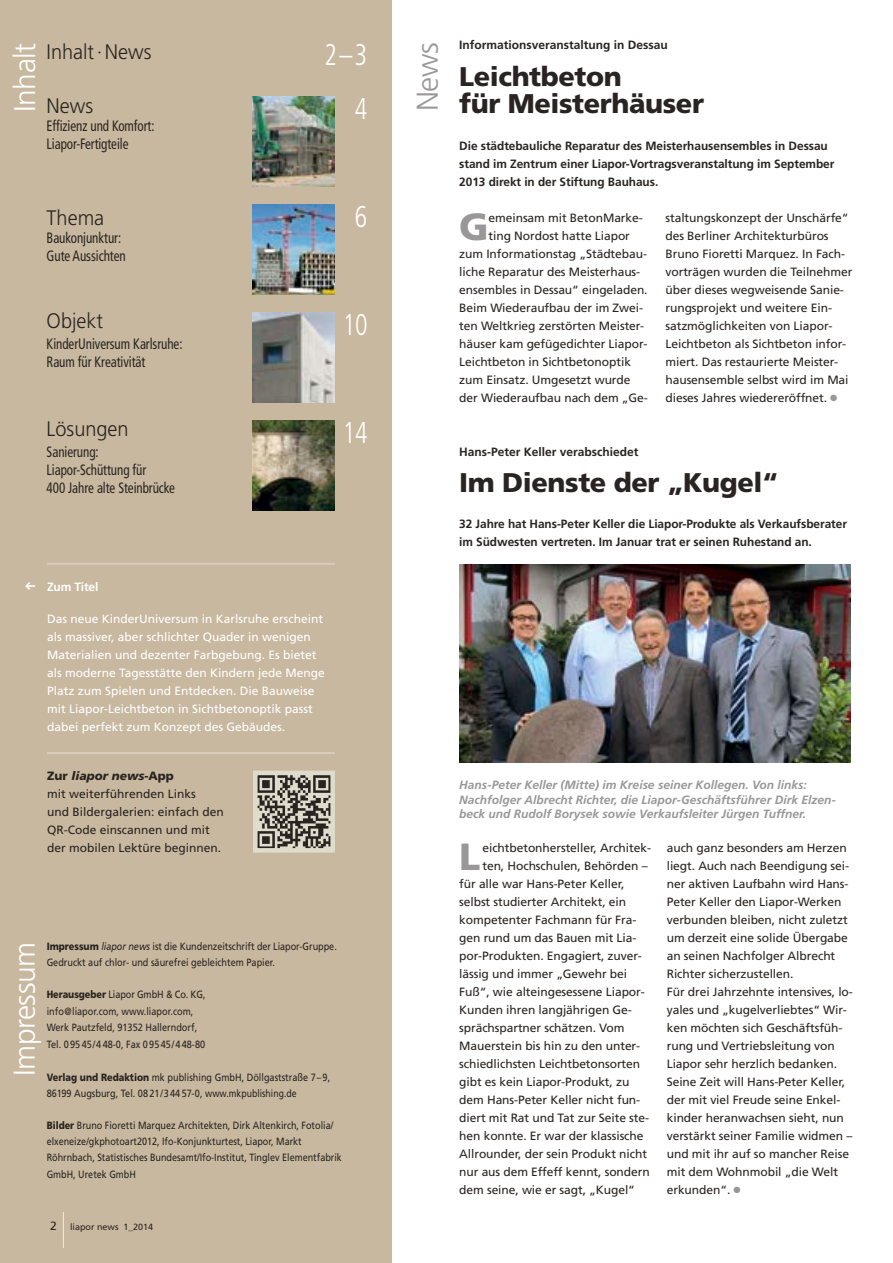
<style>
.page{position:relative;width:893px;height:1263px;background:#fff}
.page>*{position:absolute;margin:0;border:0;box-sizing:border-box;transform-origin:0 0}
.t1{font:900 37.8px "Frutiger";color:#999797}
.t2{font:300 30px "Frutiger";letter-spacing:-.015em;color:#fff}
.t3{font:300 condensed 30px "Frutiger";color:#fff;scale:.87 1}
.t4{font:300 30px "Frutiger";color:#999797}
.t5{font:900 27px/27px "Frutiger";letter-spacing:-.015em;color:#292421}
.t6{font:300 21px "Frutiger";color:#292421;scale:.95 1}
.t7{font:condensed 15px/18px "Frutiger";letter-spacing:-.005em;color:#292421;scale:.87 1}
.t8{font:12px/18px "Frutiger";letter-spacing:-.005em;color:#292421}
.t9{font:700 12px/18px "Frutiger";letter-spacing:-.005em;color:#292421}
.t10{font:12px/18px "Frutiger";color:#fff}
.t11{font:italic 700 12px/14.4px "Frutiger";color:#999797}
.t12{font:700 12px "Frutiger";letter-spacing:-.015em;color:#fff}
.t13{font:10.5px/16.5px "Frutiger";color:#292421;scale:.87 1}
.t14{font:10.5px/16.4px "Frutiger";color:#292421;scale:.86 1}
.t15{font:9px "Frutiger";color:#292421}
.s1{font-weight:900}
.s2{font-weight:900;font-style:italic}
.s3{font-style:italic}
.s4{font-size:12px}
.s5{color:#999797}
</style>
<div class="page">
<div style="left:0;top:0;width:391px;height:1263px;background:#c8b89f"></div>
<img style="left:253px;top:313px;width:82px;height:90px">
<img style="left:252px;top:97px;width:82px;height:90px">
<img style="left:253px;top:421px;width:82px;height:89px">
<hr style="left:47px;top:563px;width:288px;height:2px;background:#d7ccb9">
<hr style="left:47px;top:752px;width:288px;height:2px;background:#d7ccb9">
<hr style="left:63px;top:1212px;width:1px;height:36px;background:#f1efdf">
<svg style="left:25px;top:582px;width:10px;height:7px"></svg>
<img style="left:253px;top:205px;width:82px;height:90px">
<svg style="left:253px;top:770px;width:82px;height:83px;background:#969186"></svg>
<img style="left:459px;top:564px;width:391px;height:198px">
<h2 class="t2" style="left:8px;top:112px;width:71px;rotate:-90deg">Inhalt</h2>
<h3 class="t6" style="left:47px;top:40px;width:112px">Inhalt · News</h3>
<h2 class="t3" style="left:324px;top:38px;width:51px">2–3</h2>
<h3 class="t6" style="left:47px;top:93px;width:51px">News</h3>
<p class="t7" style="left:47px;top:116px;width:125px">Effizienz und Komfort:<br>Liapor-Fertigteile</p>
<h2 class="t3" style="left:355px;top:92px;width:16px">4</h2>
<h3 class="t6" style="left:47px;top:206px;width:62px">Thema</h3>
<p class="t7" style="left:47px;top:229px;width:92px">Baukonjunktur:<br>Gute Aussichten</p>
<h3 class="t6" style="left:47px;top:309px;width:61px">Objekt</h3>
<p class="t7" style="left:47px;top:335px;width:158px">KinderUniversum Karlsruhe:<br>Raum für Kreativität</p>
<h2 class="t3" style="left:355px;top:200px;width:16px">6</h2>
<h2 class="t3" style="left:343px;top:308px;width:30px">10</h2>
<h3 class="t6" style="left:47px;top:417px;width:88px">Lösungen</h3>
<p class="t7" style="left:47px;top:443px;width:149px">Sanierung:<br>Liapor-Schüttung für<br>400 Jahre alte Steinbrücke</p>
<h2 class="t3" style="left:343px;top:416px;width:30px">14</h2>
<p class="t12" style="left:47px;top:579px;width:53px">Zum Titel</p>
<p class="t10" style="left:47px;top:610px;width:279px">Das neue KinderUniversum in Karlsruhe erscheint als massiver, aber schlichter Quader in wenigen Materialien und dezenter Farbgebung. Es bietet als moderne Tagesstätte den Kindern jede Menge Platz zum Spielen und Entdecken. Die Bauweise mit Liapor-Leichtbeton in Sichtbetonoptik passt dabei perfekt zum Konzept des Gebäudes.</p>
<p class="t8" style="left:47px;top:767px;width:178px"><span class="s1">Zur</span> <span class="s2">liapor news</span><span class="s1">-App<br></span>mit weiterführenden Links<br>und Bildergalerien: einfach den<br>QR-Code einscannen und mit der mobilen Lektüre beginnen.</p>
<h2 class="t2" style="left:8px;top:1076px;width:136px;rotate:-90deg">Impressum</h2>
<p class="t13" style="left:47px;top:938px;width:335px"><span class="s1">Impressum</span> <span class="s3">liapor news</span> ist die Kundenzeitschrift der Liapor-Gruppe.<br>Gedruckt auf chlor- und säurefrei gebleichtem Papier.</p>
<p class="t13" style="left:47px;top:986px;width:184px"><span class="s1">Herausgeber</span> Liapor GmbH &amp; Co. KG, info@liapor.com, www.liapor.com, Werk Pautzfeld, 91352 Hallerndorf, Tel. 0 95 45/4 48-0, Fax 0 95 45/4 48-80</p>
<p class="t13" style="left:47px;top:1069px;width:327px"><span class="s1">Verlag und Redaktion</span> mk publishing GmbH, Döllgaststraße 7–9,<br>86199 Augsburg, Tel. 08 21/3 44 57-0, www.mkpublishing.de</p>
<p class="t14" style="left:47px;top:1117px;width:345px"><span class="s1">Bilder</span> Bruno Fioretti Marquez Architekten, Dirk Altenkirch, Fotolia/ elxeneize/gkphotoart2012, Ifo-Konjunkturtest, Liapor, Markt Röhrnbach, Statistisches Bundesamt/Ifo-Institut, Tinglev Elementfabrik GmbH, Uretek GmbH</p>
<p class="t15" style="left:50px;top:1221px;width:105px"><span class="s4">2</span> liapor news 1_2014</p>
<h2 class="t4" style="left:411px;top:111px;width:70px;rotate:-90deg">News</h2>
<p class="t9" style="left:459px;top:36px;width:210px">Informationsveranstaltung in Dessau</p>
<h3 class="t5" style="left:459px;top:63px;width:246px">Leichtbeton<br>für Meisterhäuser</h3>
<p class="t9" style="left:459px;top:137px;width:377px">Die städtebauliche Reparatur des Meisterhausensembles in Dessau stand im Zentrum einer Liapor-Vortragsveranstaltung im September<br>2013 direkt in der Stiftung Bauhaus.</p>
<h1 class="t1" style="left:459px;top:204px;width:31px">G</h1>
<p class="t8" style="left:489px;top:209px;width:156px">emeinsam mit BetonMarke-</p>
<p class="t8" style="left:489px;top:227px;width:143px">ting Nordost hatte Liapor</p>
<p class="t8" style="left:459px;top:245px;width:189px">zum Informationstag „Städtebau-</p>
<p class="t8" style="left:459px;top:263px;width:183px">liche Reparatur des Meisterhaus-</p>
<p class="t8" style="left:459px;top:281px;width:190px">ensembles in Dessau“ eingeladen.</p>
<p class="t8" style="left:459px;top:299px;width:185px">Beim Wiederaufbau der im Zwei-</p>
<p class="t8" style="left:459px;top:317px;width:187px">ten Weltkrieg zerstörten Meister-</p>
<p class="t8" style="left:459px;top:335px;width:190px">häuser kam gefügedichter Liapor-</p>
<p class="t8" style="left:459px;top:353px;width:173px">Leichtbeton in Sichtbetonoptik</p>
<p class="t8" style="left:459px;top:371px;width:173px">zum Einsatz. Umgesetzt wurde</p>
<p class="t8" style="left:459px;top:389px;width:190px">der Wiederaufbau nach dem „Ge-</p>
<p class="t8" style="left:665px;top:209px;width:188px">staltungskonzept der Unschärfe“ des Berliner Architekturbüros<br>Bruno Fioretti Marquez. In Fach&shy;vorträgen wurden die Teilnehmer über dieses wegweisende Sanie&shy;rungsprojekt und weitere Ein&shy;satzmöglichkeiten von Liapor-<br>Leichtbeton als Sichtbeton infor&shy;miert. Das restaurierte Meister&shy;hausensemble selbst wird im Mai dieses Jahres wiedereröffnet. <span class="s5">●</span></p>
<p class="t9" style="left:459px;top:443px;width:181px">Hans-Peter Keller verabschiedet</p>
<h3 class="t5" style="left:459px;top:469px;width:321px">Im Dienste der „Kugel“</h3>
<p class="t9" style="left:459px;top:515px;width:389px">32 Jahre hat Hans-Peter Keller die Liapor-Produkte als Verkaufsberater im Südwesten vertreten. Im Januar trat er seinen Ruhestand an.</p>
<p class="t11" style="left:459px;top:778px;width:378px">Hans-Peter Keller (Mitte) im Kreise seiner Kollegen. Von links:<br>Nachfolger Albrecht Richter, die Liapor-Geschäftsführer Dirk Elzen&shy;beck und Rudolf Borysek sowie Verkaufsleiter Jürgen Tuffner.</p>
<h1 class="t1" style="left:459px;top:834px;width:23px">L</h1>
<p class="t8" style="left:482px;top:839px;width:170px">eichtbetonhersteller, Architek-</p>
<p class="t8" style="left:482px;top:857px;width:167px">ten, Hochschulen, Behörden –</p>
<p class="t8" style="left:459px;top:875px;width:167px">für alle war Hans-Peter Keller,</p>
<p class="t8" style="left:459px;top:893px;width:168px">selbst studierter Architekt, ein</p>
<p class="t8" style="left:459px;top:911px;width:179px">kompetenter Fachmann für Fra-</p>
<p class="t8" style="left:459px;top:929px;width:179px">gen rund um das Bauen mit Lia-</p>
<p class="t8" style="left:459px;top:947px;width:184px">por-Produkten. Engagiert, zuver-</p>
<p class="t8" style="left:459px;top:965px;width:169px">lässig und immer „Gewehr bei</p>
<p class="t8" style="left:459px;top:983px;width:187px">Fuß“, wie alteingesessene Liapor-</p>
<p class="t8" style="left:459px;top:1001px;width:174px">Kunden ihren langjährigen Ge-</p>
<p class="t8" style="left:459px;top:1019px;width:167px">sprächspartner schätzen. Vom</p>
<p class="t8" style="left:459px;top:1037px;width:182px">Mauerstein bis hin zu den unter-</p>
<p class="t8" style="left:459px;top:1055px;width:182px">schiedlichsten Leichtbetonsorten</p>
<p class="t8" style="left:459px;top:1073px;width:172px">gibt es kein Liapor-Produkt, zu</p>
<p class="t8" style="left:459px;top:1091px;width:183px">dem Hans-Peter Keller nicht fun-</p>
<p class="t8" style="left:459px;top:1109px;width:191px">diert mit Rat und Tat zur Seite ste-</p>
<p class="t8" style="left:459px;top:1127px;width:186px">hen konnte. Er war der klassische</p>
<p class="t8" style="left:459px;top:1145px;width:189px">Allrounder, der sein Produkt nicht</p>
<p class="t8" style="left:459px;top:1163px;width:192px">nur aus dem Effeff kennt, sondern</p>
<p class="t8" style="left:459px;top:1181px;width:177px">dem seine, wie er sagt, „Kugel“</p>
<p class="t8" style="left:667px;top:839px;width:188px">auch ganz besonders am Herzen liegt. Auch nach Beendigung sei&shy;ner aktiven Laufbahn wird Hans-<br>Peter Keller den Liapor-Werken verbunden bleiben, nicht zuletzt um derzeit eine solide Übergabe an seinen Nachfolger Albrecht<br>Richter sicherzustellen.<br>Für drei Jahrzehnte intensives, lo&shy;yales und „kugelverliebtes“ Wir&shy;ken möchten sich Geschäftsfüh&shy;rung und Vertriebsleitung von<br>Liapor sehr herzlich bedanken.<br>Seine Zeit will Hans-Peter Keller, der mit viel Freude seine Enkel&shy;kinder heranwachsen sieht, nun verstärkt seiner Familie widmen – und mit ihr auf so mancher Reise mit dem Wohnmobil „die Welt erkunden“. <span class="s5">●</span></p>
</div>
